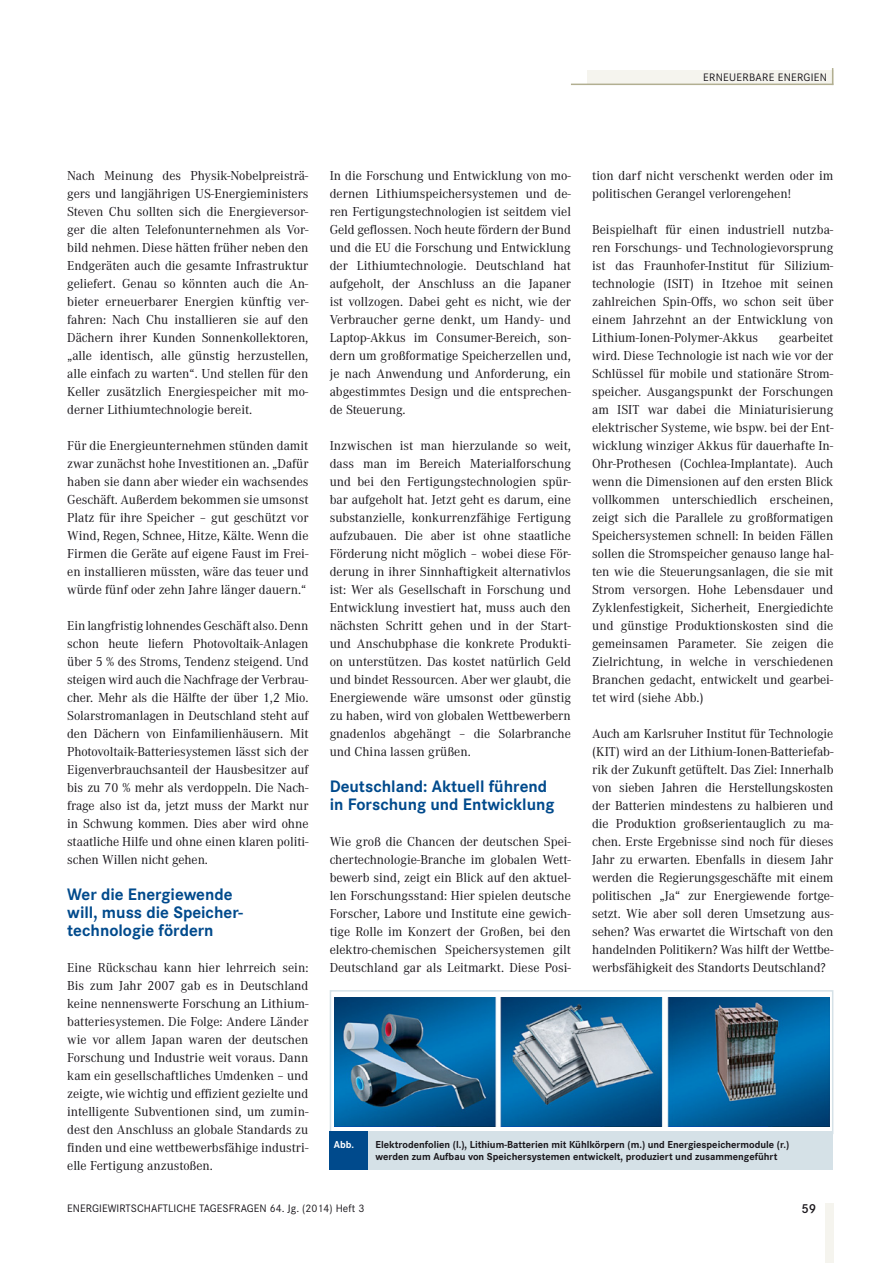
<style>
.page{position:relative;width:893px;height:1263px;background:#fff}
.page>*{position:absolute;margin:0;border:0;box-sizing:border-box;transform-origin:0 0}
.t1{font:700 17.25px/18px "Corporate S";color:#004a8c}
.t2{font:13.5px/18px "Corporate A";color:#1a171c;text-align:justify}
.t3{font:600 13.5px "Corporate S";color:#1a171c}
.t4{font:11.25px "Corporate S";letter-spacing:.005em;color:#1a171c}
.t5{font:11.25px "Corporate S";letter-spacing:.025em;color:#1a171c}
.t6{font:700 10.5px/12px "Corporate S";color:#1a171c}
.t7{font:700 10.5px "Corporate S";color:#fff}
</style>
<div class="page">
<div style="left:587px;top:71px;width:246px;height:13px;background:#f5f4ee"></div>
<hr style="left:571px;top:84px;width:262px;height:1px;background:#b2af91">
<svg style="left:832px;top:68px;width:1px;height:16px"></svg>
<div style="left:825px;top:1203px;width:8px;height:60px;background:#f5f4ee"></div>
<img style="left:334px;top:997px;width:495px;height:129px">
<div style="left:330px;top:990px;width:503px;height:144px;border:2px solid #d5e1e7"></div>
<div style="left:330px;top:1132px;width:503px;height:38px;background:#d5e1e7"></div>
<div style="left:330px;top:1132px;width:38px;height:38px;background:#004a8c"></div>
<p class="t5" style="left:703px;top:73px;width:125px">ERNEUERBARE ENERGIEN</p>
<p class="t2" style="left:67px;top:168px;width:243px">Nach Meinung des Physik-Nobelpreisträ&shy;gers und langjährigen US-Energieministers Steven Chu sollten sich die Energieversor&shy;ger die alten Telefonunternehmen als Vor&shy;bild nehmen. Diese hätten früher neben den Endgeräten auch die gesamte Infrastruktur geliefert. Genau so könnten auch die An&shy;bieter erneuerbarer Energien künftig ver&shy;fahren: Nach Chu installieren sie auf den Dächern ihrer Kunden Sonnenkollektoren, „alle identisch, alle günstig herzustellen, alle einfach zu warten“. Und stellen für den Keller zusätzlich Energiespeicher mit mo&shy;derner Lithiumtechnologie bereit.</p>
<p class="t2" style="left:67px;top:438px;width:243px">Für die Energieunternehmen stünden damit zwar zunächst hohe Investitionen an. „Dafür haben sie dann aber wieder ein wachsendes Geschäft. Außerdem bekommen sie umsonst Platz für ihre Speicher – gut geschützt vor Wind, Regen, Schnee, Hitze, Kälte. Wenn die Firmen die Geräte auf eigene Faust im Frei&shy;en installieren müssten, wäre das teuer und würde fünf oder zehn Jahre länger dauern.“</p>
<p class="t2" style="left:67px;top:618px;width:243px">Ein langfristig lohnendes Geschäft also. Denn schon heute liefern Photovoltaik-Anlagen über 5 % des Stroms, Tendenz steigend. Und steigen wird auch die Nachfrage der Verbrau&shy;cher. Mehr als die Hälfte der über 1,2 Mio.<br>Solarstromanlagen in Deutschland steht auf den Dächern von Einfamilienhäusern. Mit Photovoltaik-Batteriesystemen lässt sich der Eigenverbrauchsanteil der Hausbesitzer auf bis zu 70 % mehr als verdoppeln. Die Nach&shy;frage also ist da, jetzt muss der Markt nur in Schwung kommen. Dies aber wird ohne staatliche Hilfe und ohne einen klaren politi&shy;schen Willen nicht gehen.</p>
<p class="t1" style="left:67px;top:887px;width:177px">Wer die Energiewende will, muss die Speicher&shy;technologie fördern</p>
<p class="t2" style="left:67px;top:960px;width:243px">Eine Rückschau kann hier lehrreich sein:<br>Bis zum Jahr 2007 gab es in Deutschland keine nennenswerte Forschung an Lithium&shy;batteriesystemen. Die Folge: Andere Länder wie vor allem Japan waren der deutschen Forschung und Industrie weit voraus. Dann kam ein gesellschaftliches Umdenken – und zeigte, wie wichtig und effizient gezielte und intelligente Subventionen sind, um zumin&shy;dest den Anschluss an globale Standards zu finden und eine wettbewerbsfähige industri&shy;elle Fertigung anzustoßen.</p>
<p class="t2" style="left:330px;top:168px;width:243px">In die Forschung und Entwicklung von mo&shy;dernen Lithiumspeichersystemen und de&shy;ren Fertigungstechnologien ist seitdem viel Geld geflossen. Noch heute fördern der Bund und die EU die Forschung und Entwicklung der Lithiumtechnologie. Deutschland hat aufgeholt, der Anschluss an die Japaner ist vollzogen. Dabei geht es nicht, wie der Verbraucher gerne denkt, um Handy- und Laptop-Akkus im Consumer-Bereich, son&shy;dern um großformatige Speicherzellen und, je nach Anwendung und Anforderung, ein abgestimmtes Design und die entsprechen&shy;de Steuerung.</p>
<p class="t2" style="left:330px;top:438px;width:243px">Inzwischen ist man hierzulande so weit, dass man im Bereich Materialforschung und bei den Fertigungstechnologien spür&shy;bar aufgeholt hat. Jetzt geht es darum, eine substanzielle, konkurrenzfähige Fertigung aufzubauen. Die aber ist ohne staatliche Förderung nicht möglich – wobei diese För&shy;derung in ihrer Sinnhaftigkeit alternativlos ist: Wer als Gesellschaft in Forschung und Entwicklung investiert hat, muss auch den nächsten Schritt gehen und in der Start&shy;und Anschubphase die konkrete Produkti&shy;on unterstützen. Das kostet natürlich Geld und bindet Ressourcen. Aber wer glaubt, die Energiewende wäre umsonst oder günstig zu haben, wird von globalen Wettbewerbern gnadenlos abgehängt – die Solarbranche und China lassen grüßen.</p>
<p class="t1" style="left:330px;top:779px;width:226px">Deutschland: Aktuell führend in Forschung und Entwicklung</p>
<p class="t2" style="left:330px;top:834px;width:243px">Wie groß die Chancen der deutschen Spei&shy;chertechnologie-Branche im globalen Wett&shy;bewerb sind, zeigt ein Blick auf den aktuel&shy;len Forschungsstand: Hier spielen deutsche Forscher, Labore und Institute eine gewich&shy;tige Rolle im Konzert der Großen, bei den elektro-chemischen Speichersystemen gilt Deutschland gar als Leitmarkt. Diese Posi-</p>
<p class="t2" style="left:592px;top:168px;width:243px">tion darf nicht verschenkt werden oder im politischen Gerangel verlorengehen!</p>
<p class="t2" style="left:592px;top:222px;width:243px">Beispielhaft für einen industriell nutzba&shy;ren Forschungs- und Technologievorsprung ist das Fraunhofer-Institut für Silizium&shy;technologie (ISIT) in Itzehoe mit seinen zahlreichen Spin-Offs, wo schon seit über einem Jahrzehnt an der Entwicklung von Lithium-Ionen-Polymer-Akkus</p>
<p class="t2" style="left:592px;top:330px;width:243px;text-indent:187px">gearbeitet wird. Diese Technologie ist nach wie vor der Schlüssel für mobile und stationäre Strom&shy;speicher. Ausgangspunkt der Forschungen am ISIT war dabei die Miniaturisierung elektrischer Systeme, wie bspw. bei der Ent&shy;wicklung winziger Akkus für dauerhafte In-Ohr-Prothesen (Cochlea-Implantate). Auch wenn die Dimensionen auf den ersten Blick vollkommen unterschiedlich erscheinen, zeigt sich die Parallele zu großformatigen Speichersystemen schnell: In beiden Fällen sollen die Stromspeicher genauso lange hal&shy;ten wie die Steuerungsanlagen, die sie mit Strom versorgen. Hohe Lebensdauer und Zyklenfestigkeit, Sicherheit, Energiedichte und günstige Produktionskosten sind die gemeinsamen Parameter. Sie zeigen die Zielrichtung, in welche in verschiedenen Branchen gedacht, entwickelt und gearbei&shy;tet wird (siehe Abb.)</p>
<p class="t2" style="left:592px;top:726px;width:243px">Auch am Karlsruher Institut für Technologie (KIT) wird an der Lithium-Ionen-Batteriefab&shy;rik der Zukunft getüftelt. Das Ziel: Innerhalb von sieben Jahren die Herstellungskosten der Batterien mindestens zu halbieren und die Produktion großserientauglich zu ma&shy;chen. Erste Ergebnisse sind noch für dieses Jahr zu erwarten. Ebenfalls in diesem Jahr werden die Regierungsgeschäfte mit einem politischen „Ja“ zur Energiewende fortge&shy;setzt. Wie aber soll deren Umsetzung aus&shy;sehen? Was erwartet die Wirtschaft von den handelnden Politikern? Was hilft der Wettbe&shy;werbsfähigkeit des Standorts Deutschland?</p>
<p class="t7" style="left:334px;top:1140px;width:22px">Abb.</p>
<p class="t6" style="left:376px;top:1139px;width:415px">Elektrodenfolien (l.), Lithium-Batterien mit Kühlkörpern (m.) und Energiespeichermodule (r.) werden zum Aufbau von Speichersystemen entwickelt, produziert und zusammengeführt</p>
<p class="t4" style="left:67px;top:1204px;width:299px">ENERGIEWIRTSCHAFTLICHE TAGESFRAGEN 64. Jg. (2014) Heft 3</p>
<p class="t3" style="left:801px;top:1204px;width:16px">59</p>
</div>
